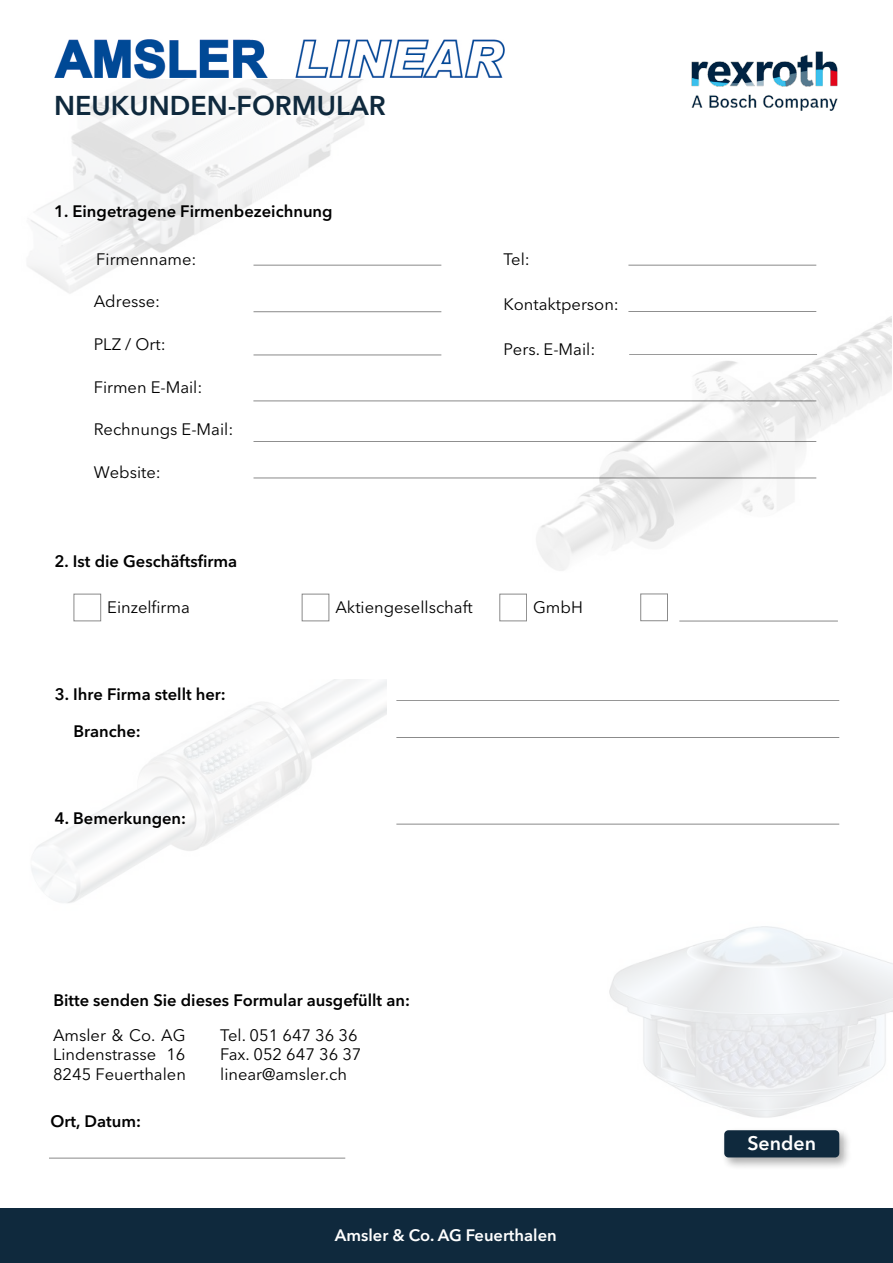
<style>
.page{position:relative;width:893px;height:1263px;background:#fff}
.page>*{position:absolute;margin:0;border:0;box-sizing:border-box;transform-origin:0 0}
.t1{font:600 27px "Avenir Next LT Pro";color:#0f293d}
.t2{font:600 19.5px "Avenir Next LT Pro";color:#fff}
.t3{font:16.5px/19.8px "Avenir Next LT Pro";color:#000}
.t4{font:600 16.5px "Avenir Next LT Pro";color:#000}
.t5{font:600 16.5px "Avenir Next LT Pro";color:#fff}
</style>
<div class="page">
<img style="left:27px;top:76px;width:366px;height:218px">
<img style="left:532px;top:311px;width:359px;height:260px">
<img style="left:31px;top:679px;width:356px;height:224px">
<img style="left:609px;top:926px;width:284px;height:192px">
<hr style="left:679px;top:621px;width:159px;height:1px;background:#000">
<img style="left:691px;top:51px;width:147px;height:59px">
<hr style="left:396px;top:700px;width:443px;height:1px;background:#000">
<hr style="left:396px;top:737px;width:443px;height:1px;background:#000">
<hr style="left:396px;top:824px;width:443px;height:1px;background:#000">
<div style="left:0;top:1209px;width:893px;height:54px;background:#0f293d"></div>
<hr style="left:49px;top:1158px;width:296px;height:1px;background:#000">
<hr style="left:253px;top:265px;width:188px;height:1px;background:#000">
<hr style="left:628px;top:265px;width:188px;height:1px;background:#000">
<hr style="left:253px;top:311px;width:188px;height:1px;background:#000">
<hr style="left:628px;top:311px;width:188px;height:1px;background:#000">
<hr style="left:253px;top:355px;width:188px;height:1px;background:#000">
<hr style="left:629px;top:354px;width:188px;height:1px;background:#000">
<hr style="left:253px;top:401px;width:563px;height:1px;background:#000">
<hr style="left:253px;top:441px;width:563px;height:1px;background:#000">
<img style="left:55px;top:39px;width:449px;height:40px">
<hr style="left:253px;top:478px;width:563px;height:1px;background:#000">
<div style="left:720px;top:1126px;width:132px;height:44px;background:#000;opacity:.33"></div>
<div style="left:724px;top:1130px;width:115px;height:27px;background:#0f293d;border-radius:4px"></div>
<h1 class="t1" style="left:54px;top:89px;width:333px">NEUKUNDEN-FORMULAR</h1>
<p class="t4" style="left:54px;top:201px;width:280px">1. Eingetragene Firmenbezeichnung</p>
<p class="t3" style="left:96px;top:249px;width:102px">Firmenname:</p>
<p class="t3" style="left:94px;top:292px;width:68px">Adresse:</p>
<p class="t3" style="left:94px;top:334px;width:73px">PLZ / Ort:</p>
<p class="t3" style="left:94px;top:377px;width:110px">Firmen E-Mail:</p>
<p class="t3" style="left:94px;top:420px;width:141px">Rechnungs E-Mail:</p>
<p class="t3" style="left:94px;top:462px;width:69px">Website:</p>
<p class="t3" style="left:503px;top:249px;width:28px">Tel:</p>
<p class="t3" style="left:503px;top:294px;width:117px">Kontaktperson:</p>
<p class="t3" style="left:503px;top:339px;width:93px">Pers. E-Mail:</p>
<p class="t4" style="left:54px;top:551px;width:184px">2. Ist die Geschäftsfirma</p>
<p class="t3" style="left:107px;top:598px;width:84px">Einzelfirma</p>
<p class="t3" style="left:335px;top:598px;width:139px">Aktiengesellschaft</p>
<p class="t3" style="left:533px;top:598px;width:51px">GmbH</p>
<p class="t4" style="left:55px;top:684px;width:173px">3. Ihre Firma stellt her:</p>
<p class="t4" style="left:73px;top:721px;width:69px">Branche:</p>
<p class="t4" style="left:55px;top:808px;width:133px">4. Bemerkungen:</p>
<p class="t4" style="left:53px;top:990px;width:358px">Bitte senden Sie dieses Formular ausgefüllt an:</p>
<p class="t3" style="left:220px;top:1025px;width:143px">Tel. 051 647 36 36<br>Fax. 052 647 36 37 linear@amsler.ch</p>
<p class="t3" style="left:53px;top:1025px;width:134px;text-align:justify">Amsler &amp; Co. AG Lindenstrasse 16<br>8245 Feuerthalen</p>
<p class="t4" style="left:51px;top:1111px;width:92px">Ort, Datum:</p>
<p class="t5" style="left:335px;top:1225px;width:223px">Amsler &amp; Co. AG Feuerthalen</p>
<p class="t2" style="left:747px;top:1131px;width:70px">Senden</p>
</div>
